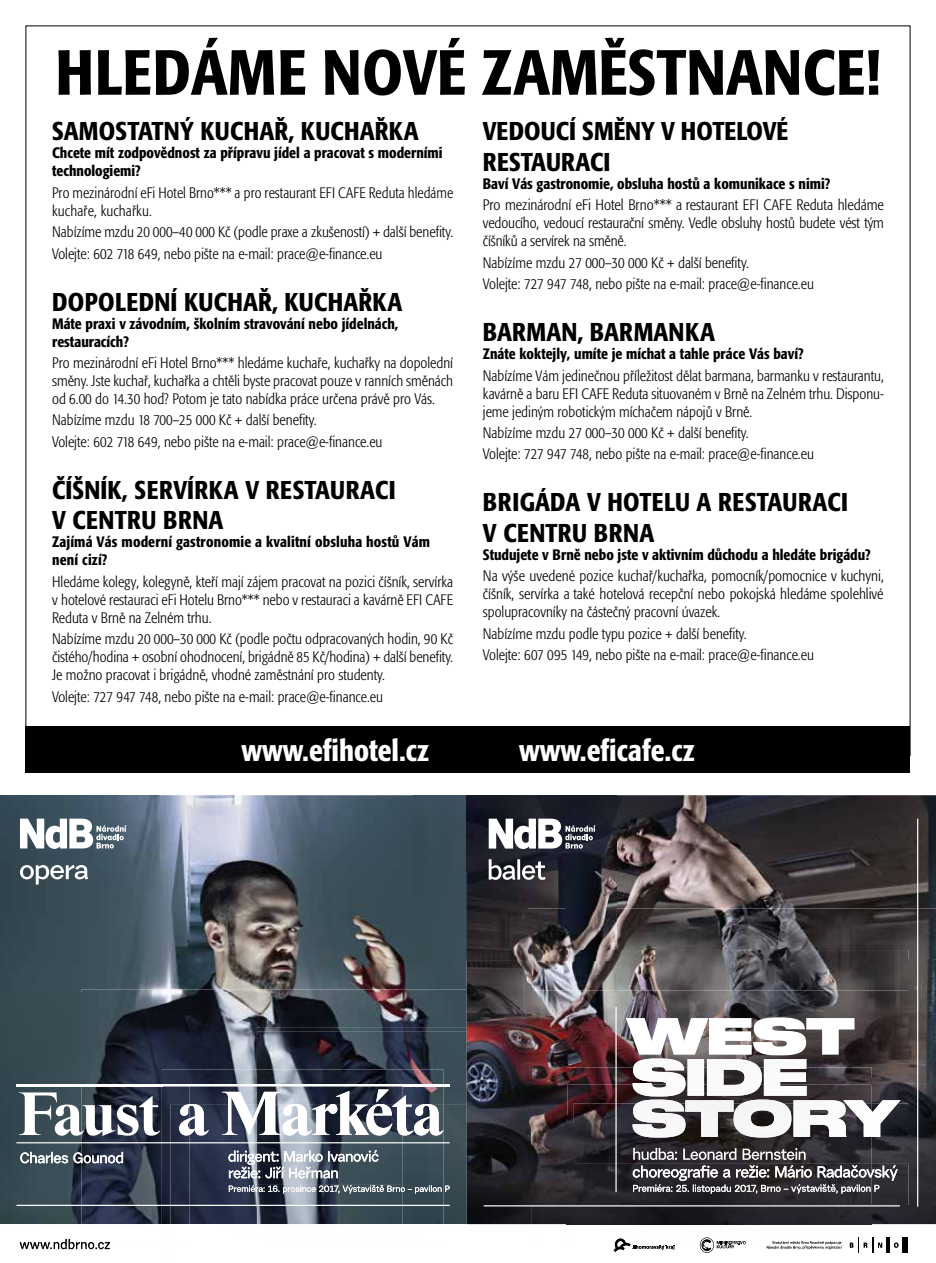
<style>
.page{position:relative;width:936px;height:1263px;background:#fff}
.page>*{position:absolute;margin:0;border:0;box-sizing:border-box;transform-origin:0 0}
.t1{font:500 condensed 63px "Formata";color:#000}
.t2{font:500 condensed 30px "Formata";color:#fff}
.t3{font:500 condensed 25.5px/30.6px "Formata";letter-spacing:.005em;color:#000}
.t4{font:300 condensed 15px/18px "Formata";color:#000}
.t5{font:500 condensed 15px/18px "Formata";color:#000}
</style>
<div class="page">
<div style="left:26px;top:726px;width:884px;height:47px;background:#000"></div>
<img style="left:0;top:795px;width:466px;height:198px">
<img style="left:0;top:795px;width:160px;height:166px">
<svg style="left:20px;top:865px;width:68px;height:19px"></svg>
<img style="left:81px;top:989px;width:385px;height:38px">
<img style="left:257px;top:1027px;width:209px;height:5px">
<img style="left:257px;top:1032px;width:209px;height:72px">
<img style="left:402px;top:1104px;width:64px;height:120px">
<svg style="left:441px;top:1185px;width:8px;height:9px"></svg>
<img style="left:257px;top:1069px;width:186px;height:122px">
<img style="left:402px;top:1185px;width:39px;height:9px">
<img style="left:257px;top:1136px;width:145px;height:88px">
<img style="left:257px;top:1185px;width:143px;height:7px">
<img style="left:257px;top:1167px;width:81px;height:11px">
<img style="left:257px;top:1150px;width:121px;height:12px">
<img style="left:81px;top:1072px;width:81px;height:152px">
<img style="left:0;top:993px;width:81px;height:231px">
<img style="left:20px;top:1152px;width:103px;height:11px">
<img style="left:81px;top:993px;width:176px;height:79px">
<img style="left:162px;top:1069px;width:95px;height:15px">
<img style="left:190px;top:1136px;width:67px;height:88px">
<img style="left:230px;top:1136px;width:27px;height:53px">
<img style="left:235px;top:1165px;width:22px;height:12px">
<img style="left:228px;top:1150px;width:29px;height:15px">
<svg style="left:20px;top:1239px;width:90px;height:10px"></svg>
<img style="left:162px;top:1072px;width:28px;height:152px">
<img style="left:163px;top:1136px;width:8px;height:88px">
<img style="left:171px;top:1136px;width:19px;height:88px">
<img style="left:85px;top:1156px;width:36px;height:6px">
<svg style="left:19px;top:1085px;width:430px;height:51px"></svg>
<hr style="left:16px;top:1142px;width:433px;height:1px;background:#fff">
<hr style="left:16px;top:1205px;width:433px;height:1px;background:#fff">
<svg style="left:20px;top:819px;width:106px;height:30px"></svg>
<img style="left:466px;top:795px;width:469px;height:429px">
<img style="left:532px;top:1206px;width:35px;height:19px">
<img style="left:532px;top:1077px;width:35px;height:128px">
<img style="left:617px;top:908px;width:318px;height:51px">
<img style="left:528px;top:961px;width:4px;height:203px">
<img style="left:908px;top:959px;width:27px;height:205px">
<img style="left:532px;top:950px;width:376px;height:127px">
<img style="left:871px;top:1077px;width:37px;height:87px">
<img style="left:674px;top:1245px;width:234px;height:8px">
<img style="left:804px;top:1245px;width:37px;height:4px">
<img style="left:766px;top:1246px;width:34px;height:3px">
<img style="left:785px;top:1224px;width:150px;height:21px">
<img style="left:772px;top:1241px;width:69px;height:4px">
<img style="left:871px;top:1164px;width:64px;height:60px">
<img style="left:567px;top:1067px;width:58px;height:17px">
<img style="left:567px;top:1124px;width:6px;height:101px">
<img style="left:567px;top:1084px;width:58px;height:40px">
<svg style="left:625px;top:1017px;width:275px;height:120px"></svg>
<img style="left:573px;top:1224px;width:212px;height:19px">
<svg style="left:849px;top:1237px;width:58px;height:16px"></svg>
<svg style="left:699px;top:1237px;width:46px;height:16px"></svg>
<svg style="left:613px;top:1238px;width:61px;height:14px"></svg>
<img style="left:573px;top:1103px;width:298px;height:121px">
<svg style="left:632px;top:1148px;width:265px;height:46px;background:#5c595d"></svg>
<hr style="left:483px;top:1205px;width:416px;height:1px;background:#fff">
<hr style="left:615px;top:1007px;width:1px;height:185px;background:#fff">
<hr style="left:917px;top:819px;width:1px;height:387px;background:#fff">
<div style="left:414px;top:795px;width:52px;height:166px;background:#384c56"></div>
<img style="left:466px;top:795px;width:151px;height:77px">
<img style="left:466px;top:872px;width:100px;height:89px">
<img style="left:566px;top:872px;width:51px;height:36px">
<img style="left:528px;top:908px;width:89px;height:53px">
<img style="left:532px;top:950px;width:85px;height:11px">
<svg style="left:488px;top:859px;width:57px;height:21px"></svg>
<svg style="left:488px;top:819px;width:107px;height:30px"></svg>
<h1 class="t1" style="left:56px;top:34px;width:826px">HLEDÁME NOVÉ ZAMĚSTNANCE!</h1>
<h3 class="t3" style="left:52px;top:116px;width:368px">SAMOSTATNÝ KUCHAŘ, KUCHAŘKA</h3>
<p class="t5" style="left:52px;top:144px;width:392px">Chcete mít zodpovědnost za přípravu jídel a pracovat s moderními technologiemi?</p>
<p class="t4" style="left:52px;top:184px;width:402px">Pro mezinárodní eFi Hotel Brno*** a pro restaurant EFI CAFE Reduta hledáme kuchaře, kuchařku.</p>
<p class="t4" style="left:52px;top:221px;width:402px;line-height:21.5px">Nabízíme mzdu 20 000–40 000 Kč (podle praxe a zkušeností) + další benefity.<br>Volejte: 602 718 649, nebo pište na e-mail: prace@e-finance.eu</p>
<h3 class="t3" style="left:52px;top:286px;width:351px">DOPOLEDNÍ KUCHAŘ, KUCHAŘKA</h3>
<p class="t5" style="left:52px;top:314px;width:348px">Máte praxi v závodním, školním stravování nebo jídelnách, restauracích?</p>
<p class="t4" style="left:52px;top:354px;width:402px;text-align:justify">Pro mezinárodní eFi Hotel Brno*** hledáme kuchaře, kuchařky na dopolední směny. Jste kuchař, kuchařka a chtěli byste pracovat pouze v ranních směnách od 6.00 do 14.30 hod? Potom je tato nabídka práce určena právě pro Vás.</p>
<p class="t4" style="left:52px;top:409px;width:332px;line-height:21.5px">Nabízíme mzdu 18 700–25 000 Kč + další benefity.<br>Volejte: 602 718 649, nebo pište na e-mail: prace@e-finance.eu</p>
<h3 class="t3" style="left:52px;top:474px;width:345px">ČÍŠNÍK, SERVÍRKA V RESTAURACI<br>V CENTRU BRNA</h3>
<p class="t5" style="left:52px;top:533px;width:379px">Zajímá Vás moderní gastronomie a kvalitní obsluha hostů Vám není cizí?</p>
<p class="t4" style="left:52px;top:573px;width:402px;text-align:justify">Hledáme kolegy, kolegyně, kteří mají zájem pracovat na pozici číšník, servírka v hotelové restauraci eFi Hotelu Brno*** nebo v restauraci a kavárně EFI CAFE Reduta v Brně na Zelném trhu.</p>
<p class="t4" style="left:52px;top:630px;width:402px;text-align:justify">Nabízíme mzdu 20 000–30 000 Kč (podle počtu odpracovaných hodin, 90 Kč čistého/hodina + osobní ohodnocení, brigádně 85 Kč/hodina) + další benefity.<br>Je možno pracovat i brigádně, vhodné zaměstnání pro studenty.</p>
<p class="t4" style="left:52px;top:687px;width:332px">Volejte: 727 947 748, nebo pište na e-mail: prace@e-finance.eu</p>
<h3 class="t3" style="left:483px;top:116px;width:307px">VEDOUCÍ SMĚNY V HOTELOVÉ<br>RESTAURACI</h3>
<p class="t5" style="left:483px;top:175px;width:349px">Baví Vás gastronomie, obsluha hostů a komunikace s nimi?</p>
<p class="t4" style="left:483px;top:196px;width:402px;text-align:justify">Pro mezinárodní eFi Hotel Brno*** a restaurant EFI CAFE Reduta hledáme vedoucího, vedoucí restaurační směny. Vedle obsluhy hostů budete vést tým číšníků a servírek na směně.</p>
<p class="t4" style="left:483px;top:252px;width:332px;line-height:21.5px">Nabízíme mzdu 27 000–30 000 Kč + další benefity.<br>Volejte: 727 947 748, nebo pište na e-mail: prace@e-finance.eu</p>
<h3 class="t3" style="left:483px;top:317px;width:233px">BARMAN, BARMANKA</h3>
<p class="t5" style="left:483px;top:345px;width:322px">Znáte koktejly, umíte je míchat a tahle práce Vás baví?</p>
<p class="t4" style="left:483px;top:366px;width:402px;text-align:justify">Nabízíme Vám jedinečnou příležitost dělat barmana, barmanku v restaurantu, kavárně a baru EFI CAFE Reduta situovaném v Brně na Zelném trhu. Disponu&shy;jeme jediným robotickým míchačem nápojů v Brně.</p>
<p class="t4" style="left:483px;top:422px;width:332px;line-height:21.5px">Nabízíme mzdu 27 000–30 000 Kč + další benefity.<br>Volejte: 727 947 748, nebo pište na e-mail: prace@e-finance.eu</p>
<h3 class="t3" style="left:483px;top:487px;width:366px">BRIGÁDA V HOTELU A RESTAURACI<br>V CENTRU BRNA</h3>
<p class="t5" style="left:483px;top:545px;width:389px">Studujete v Brně nebo jste v aktivním důchodu a hledáte brigádu?</p>
<p class="t4" style="left:483px;top:567px;width:402px;text-align:justify">Na výše uvedené pozice kuchař/kuchařka, pomocník/pomocnice v kuchyni, číšník, servírka a také hotelová recepční nebo pokojská hledáme spolehlivé spolupracovníky na částečný pracovní úvazek.</p>
<p class="t4" style="left:483px;top:623px;width:332px;line-height:21.5px">Nabízíme mzdu podle typu pozice + další benefity.<br>Volejte: 607 095 149, nebo pište na e-mail: prace@e-finance.eu</p>
<h2 class="t2" style="left:241px;top:732px;width:189px">www.efihotel.cz</h2>
<h2 class="t2" style="left:519px;top:732px;width:177px">www.eficafe.cz</h2>
</div>
